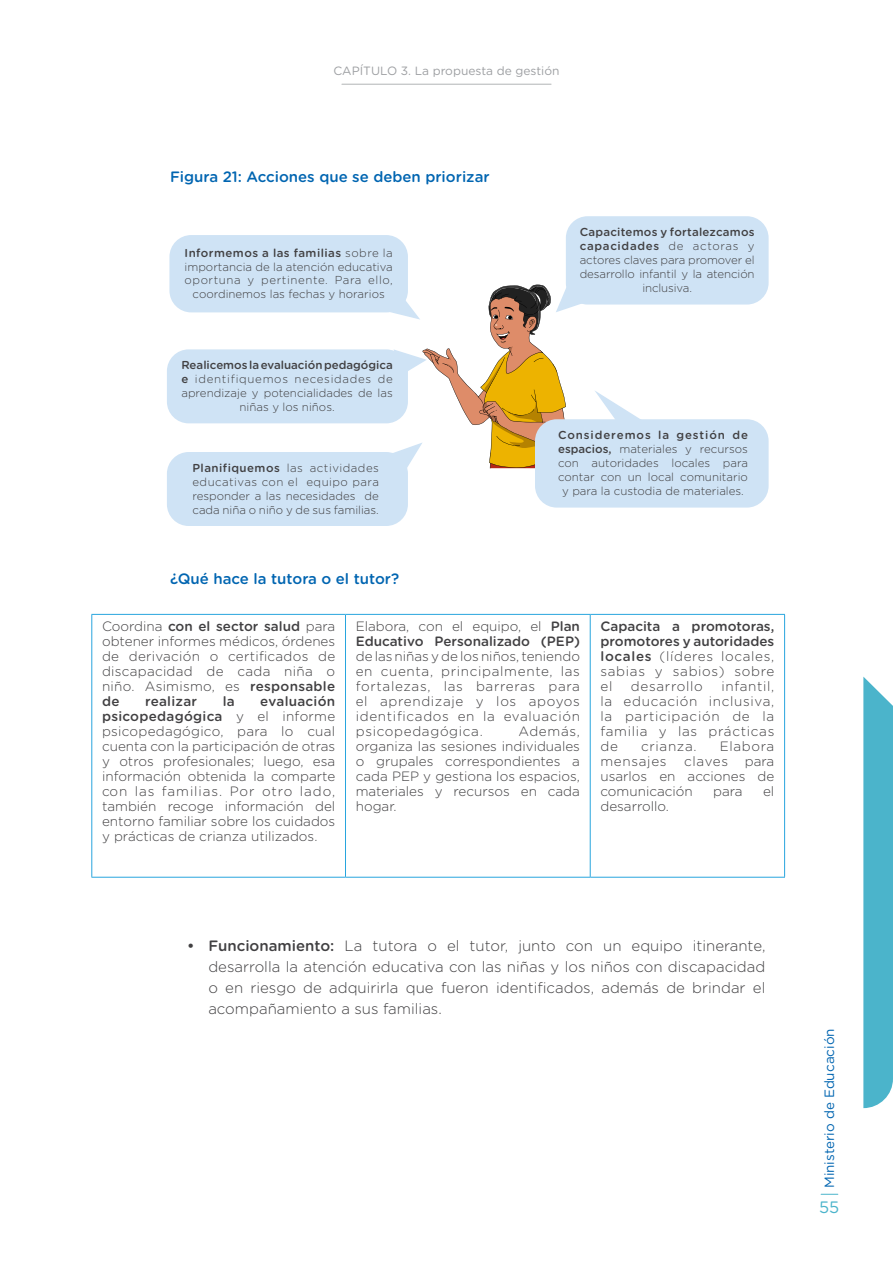
<style>
.page{position:relative;width:893px;height:1263px;background:#fff}
.page>*{position:absolute;margin:0;border:0;box-sizing:border-box;transform-origin:0 0}
.t1{font:16.5px "Gotham Rounded";color:#4bb4cb}
.t2{font:300 15px/21px "Gotham Rounded";color:#414042;text-align:justify}
.t3{font:500 15px "Gotham Rounded";color:#0065b1}
.t4{font:300 13.5px/15px "Gotham Rounded";letter-spacing:.02em;color:#414042;text-align:justify}
.t5{font:500 13.5px/15px "Gotham Rounded";color:#414042}
.t6{font:300 13.5px "Gotham Rounded";letter-spacing:.05em;color:#414042}
.t7{font:13.5px "Gotham Rounded";color:#0065b1}
.t8{font:300 13.5px "Gotham Rounded";color:#414042}
.t9{font:500 13.5px "Gotham Rounded";letter-spacing:.02em;color:#414042}
.t10{font:12px "Gotham Rounded";color:#9d9fa2}
.t11{font:300 11.55px/13.8px "Gotham Rounded";color:#414042;text-align:center}
.s1{font-weight:500}
.s2{font-weight:300}
</style>
<div class="page">
<hr style="left:342px;top:84px;width:209px;height:1px;background:#b1b4b6">
<svg style="left:821px;top:1194px;width:17px;height:1px"></svg>
<svg style="left:863px;top:677px;width:30px;height:431px;background:#5abacf"></svg>
<hr style="left:91px;top:614px;width:254px;height:1px;background:#28a5de">
<hr style="left:91px;top:615px;width:1px;height:262px;background:#28a5de">
<hr style="left:91px;top:877px;width:254px;height:1px;background:#28a5de">
<hr style="left:345px;top:614px;width:245px;height:1px;background:#28a5de">
<hr style="left:345px;top:615px;width:1px;height:262px;background:#28a5de">
<hr style="left:590px;top:614px;width:195px;height:1px;background:#28a5de">
<hr style="left:590px;top:615px;width:1px;height:262px;background:#28a5de">
<hr style="left:784px;top:615px;width:1px;height:262px;background:#28a5de">
<hr style="left:345px;top:877px;width:245px;height:1px;background:#28a5de">
<hr style="left:590px;top:877px;width:195px;height:1px;background:#28a5de">
<div style="left:167px;top:349px;width:241px;height:74px;background:#cfe3f5;border-radius:22px"></div>
<div style="left:167px;top:452px;width:241px;height:74px;background:#cfe3f5;border-radius:22px"></div>
<div style="left:535px;top:419px;width:234px;height:89px;background:#cfe3f5;border-radius:22px"></div>
<div style="left:566px;top:216px;width:203px;height:89px;background:#cfe3f5;border-radius:22px"></div>
<div style="left:169px;top:235px;width:239px;height:77px;background:#cfe3f5;border-radius:22px"></div>
<svg style="left:379px;top:284px;width:266px;height:187px"></svg>
<p class="t10" style="left:333px;top:63px;width:228px">CAPÍTULO 3. La propuesta de gestión</p>
<p class="t3" style="left:170px;top:166px;width:321px">Figura 21: Acciones que se deben priorizar</p>
<p class="t11" style="left:185px;top:245px;width:210px"><span class="s1">Informemos a las familias</span> sobre la importancia de la atención educativa oportuna y pertinente. Para ello, coordinemos las fechas y horarios</p>
<p class="t11" style="left:181px;top:358px;width:213px"><span class="s1">Realicemos la evaluación pedagógica e</span> identifiquemos necesidades de aprendizaje y potencialidades de las niñas y los niños.</p>
<p class="t11" style="left:192px;top:461px;width:188px;text-align:justify"><span class="s1">Planifiquemos</span> las actividades educativas con el equipo para responder a las necesidades de cada niña o niño y de sus familias.</p>
<p class="t3" style="left:170px;top:568px;width:231px">¿Qué hace la tutora o el tutor?</p>
<p class="t11" style="left:580px;top:225px;width:176px"><span class="s1">Capacitemos y fortalezcamos capacidades</span> de actoras y actores claves para promover el desarrollo infantil y la atención inclusiva.</p>
<p class="t11" style="left:558px;top:428px;width:191px"><span class="s1">Consideremos la gestión de espacios,</span> materiales y recursos con autoridades locales para contar con un local comunitario y para la custodia de materiales.</p>
<p class="t4" style="left:102px;top:618px;width:235px">Coordina <span class="s1">con el sector salud</span> para obtener informes médicos, órdenes de derivación o certificados de discapacidad de cada niña o niño. Asimismo, es <span class="s1">responsable de</span></p>
<p class="t4" style="left:102px;top:693px;width:235px;text-indent:158px"><span class="s1">evaluación psicopedagógica</span> y el informe psicopedagógico, para lo cual cuenta con la participación de otras y otros profesionales; luego, esa información obtenida la comparte con las familias. Por otro lado, también recoge información del entorno familiar sobre los cuidados y prácticas de crianza utilizados.</p>
<p class="t9" style="left:145px;top:692px;width:54px">realizar</p>
<p class="t5" style="left:223px;top:693px;width:14px">la</p>
<p class="t5" style="left:356px;top:618px;width:226px"><span class="s2">Elabora, con el equipo, el</span> Plan<br>Educativo Personalizado (PEP)</p>
<p class="t4" style="left:356px;top:648px;width:226px">de las niñas y de los niños, teniendo en cuenta, principalmente, las fortalezas, las barreras para el aprendizaje y los apoyos identificados en la evaluación psicopedagógica.</p>
<p class="t4" style="left:356px;top:723px;width:226px;text-indent:163px">Además, organiza las sesiones individuales o grupales correspondientes a cada PEP y gestiona los espacios, materiales y recursos en cada hogar.</p>
<p class="t5" style="left:600px;top:618px;width:175px;text-align:justify">Capacita a promotoras, promotores y autoridades locales <span class="s2">(líderes locales, sabias y sabios) sobre el</span></p>
<p class="t4" style="left:600px;top:678px;width:175px;text-indent:121px">infantil, la educación inclusiva, la participación de la familia y las prácticas de</p>
<p class="t6" style="left:631px;top:677px;width:73px">desarrollo</p>
<p class="t6" style="left:641px;top:737px;width:57px">crianza.</p>
<p class="t6" style="left:720px;top:737px;width:56px">Elabora</p>
<p class="t6" style="left:600px;top:752px;width:68px">mensajes</p>
<p class="t4" style="left:600px;top:753px;width:175px;text-indent:84px">claves para usarlos en acciones de comunicación</p>
<p class="t4" style="left:713px;top:783px;width:31px">para</p>
<p class="t4" style="left:763px;top:783px;width:13px">el</p>
<p class="t8" style="left:600px;top:797px;width:70px">desarrollo.</p>
<p class="t2" style="left:208px;top:934px;width:559px;text-indent:-21px"><span class="s1">• Funcionamiento:</span> La tutora o el tutor, junto con un equipo itinerante, desarrolla la atención educativa con las niñas y los niños con discapacidad o en riesgo de adquirirla que fueron identificados, además de brindar el acompañamiento a sus familias.</p>
<p class="t7" style="left:820px;top:1188px;width:161px;rotate:-90deg">Ministerio de Educación</p>
<p class="t1" style="left:819px;top:1195px;width:22px">55</p>
</div>
